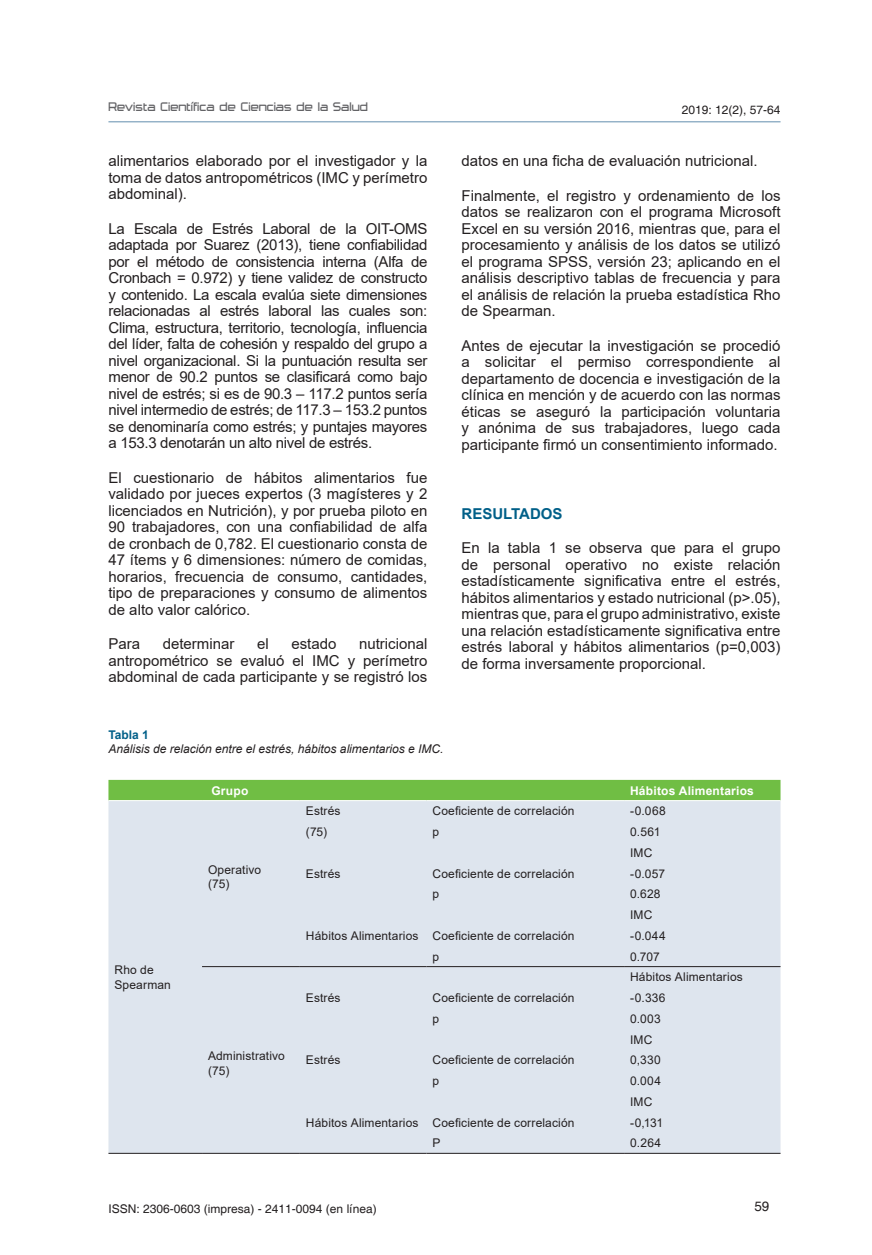
<style>
.page{position:relative;width:872px;height:1255px;background:#fff}
.page>*{position:absolute;margin:0;border:0;box-sizing:border-box;transform-origin:0 0}
.TEXTO_CUERPO_GENERAL{font:15px/16.5px "Arial";color:#231f20;text-align:justify}
.TEXTO_CUERPO_GENERAL-2{font:700 15px "Arial";color:#005f88}
.t1{font:300 13.5px "Trade Marker";letter-spacing:.01em;color:#636366;scale:.85 1}
.t2{font:13.5px "Helvetica";color:#231f20}
.TEXTO_BIBLIOGRAFIA{font:12px "Arial";letter-spacing:.015em;color:#231f20}
.t3{font:12px "Helvetica";color:#231f20}
.subtituto_tabla{font:italic 12px "Arial";color:#231f20}
.TEXTO_BIBLIOGRAFIA-2{font:700 12px "Arial";letter-spacing:.02em;color:#fff}
.tabla_titulo_1{font:700 12px "Arial";color:#005f88}
</style>
<div class="page">
<hr style="left:108px;top:121px;width:672px;height:1px;background:#749bb7">
<div style="left:108px;top:779px;width:672px;height:21px;background:#70be44"></div>
<div style="left:108px;top:801px;width:672px;height:351px;background:#dee5ee"></div>
<hr style="left:202px;top:966px;width:98px;height:1px;background:#231f20">
<hr style="left:300px;top:966px;width:126px;height:1px;background:#231f20">
<hr style="left:426px;top:966px;width:198px;height:1px;background:#231f20">
<hr style="left:624px;top:966px;width:156px;height:1px;background:#231f20">
<hr style="left:108px;top:1152px;width:94px;height:1px;background:#231f20">
<hr style="left:202px;top:1152px;width:98px;height:1px;background:#231f20">
<hr style="left:300px;top:1152px;width:126px;height:1px;background:#231f20">
<hr style="left:426px;top:1152px;width:198px;height:1px;background:#231f20">
<hr style="left:624px;top:1152px;width:156px;height:1px;background:#231f20">
<p class="t1" style="left:108px;top:99px;width:307px">Revista Científica de Ciencias de la Salud</p>
<p class="t3" style="left:681px;top:102px;width:100px">2019: 12(2), 57-64</p>
<p class="TEXTO_CUERPO_GENERAL" style="left:108px;top:153px;width:320px">alimentarios elaborado por el investigador y la toma de datos antropométricos (IMC y perímetro abdominal).</p>
<p class="TEXTO_CUERPO_GENERAL" style="left:108px;top:220px;width:320px">La Escala de Estrés Laboral de la OIT-OMS adaptada por Suarez (2013), tiene confiabilidad por el método de consistencia interna (Alfa de Cronbach = 0.972) y tiene validez de constructo y contenido. La escala evalúa siete dimensiones relacionadas al estrés laboral las cuales son:<br>Clima, estructura, territorio, tecnología, influencia del líder, falta de cohesión y respaldo del grupo a nivel organizacional. Si la puntuación resulta ser menor de 90.2 puntos se clasificará como bajo nivel de estrés; si es de 90.3 – 117.2 puntos sería nivel intermedio de estrés; de 117.3 – 153.2 puntos se denominaría como estrés; y puntajes mayores a 153.3 denotarán un alto nivel de estrés.</p>
<p class="TEXTO_CUERPO_GENERAL" style="left:108px;top:469px;width:320px">El cuestionario de hábitos alimentarios fue validado por jueces expertos (3 magísteres y 2 licenciados en Nutrición), y por prueba piloto en 90 trabajadores, con una confiabilidad de alfa de cronbach de 0,782. El cuestionario consta de 47 ítems y 6 dimensiones: número de comidas, horarios, frecuencia de consumo, cantidades, tipo de preparaciones y consumo de alimentos de alto valor calórico.</p>
<p class="TEXTO_CUERPO_GENERAL" style="left:108px;top:636px;width:33px">Para</p>
<p class="TEXTO_CUERPO_GENERAL" style="left:163px;top:636px;width:73px">determinar</p>
<p class="TEXTO_CUERPO_GENERAL" style="left:257px;top:636px;width:13px">el</p>
<p class="TEXTO_CUERPO_GENERAL" style="left:291px;top:636px;width:47px">estado</p>
<p class="TEXTO_CUERPO_GENERAL" style="left:461px;top:153px;width:297px">datos en una ficha de evaluación nutricional.</p>
<p class="TEXTO_CUERPO_GENERAL" style="left:461px;top:187px;width:320px">Finalmente, el registro y ordenamiento de los datos se realizaron con el programa Microsoft Excel en su versión 2016, mientras que, para el procesamiento y análisis de los datos se utilizó el programa SPSS, versión 23; aplicando en el análisis descriptivo tablas de frecuencia y para el análisis de relación la prueba estadística Rho de Spearman.</p>
<p class="TEXTO_CUERPO_GENERAL" style="left:461px;top:337px;width:320px">Antes de ejecutar la investigación se procedió a solicitar el permiso correspondiente al departamento de docencia e investigación de la clínica en mención y de acuerdo con las normas éticas se aseguró la participación voluntaria y anónima de sus trabajadores, luego cada participante firmó un consentimiento informado.</p>
<p class="TEXTO_CUERPO_GENERAL-2" style="left:461px;top:503px;width:103px">RESULTADOS</p>
<p class="TEXTO_CUERPO_GENERAL" style="left:461px;top:540px;width:320px">En la tabla 1 se observa que para el grupo de personal operativo no existe relación estadísticamente significativa entre el estrés, hábitos alimentarios y estado nutricional (p&gt;.05), mientras que, para el grupo administrativo, existe una relación estadísticamente significativa entre estrés laboral y hábitos alimentarios (p=0,003) de forma inversamente proporcional.</p>
<p class="TEXTO_CUERPO_GENERAL" style="left:108px;top:636px;width:320px;text-indent:251px">nutricional antropométrico se evaluó el IMC y perímetro abdominal de cada participante y se registró los</p>
<p class="tabla_titulo_1" style="left:108px;top:726px;width:42px">Tabla 1</p>
<p class="subtituto_tabla" style="left:108px;top:741px;width:336px">Análisis de relación entre el estrés, hábitos alimentarios e IMC.</p>
<p class="TEXTO_BIBLIOGRAFIA-2" style="left:211px;top:782px;width:38px">Grupo</p>
<p class="TEXTO_BIBLIOGRAFIA-2" style="left:630px;top:782px;width:125px">Hábitos Alimentarios</p>
<p class="TEXTO_BIBLIOGRAFIA" style="left:114px;top:961px;width:41px">Rho de</p>
<p class="TEXTO_BIBLIOGRAFIA" style="left:114px;top:976px;width:58px">Spearman</p>
<p class="TEXTO_BIBLIOGRAFIA" style="left:208px;top:861px;width:55px">Operativo</p>
<p class="TEXTO_BIBLIOGRAFIA" style="left:208px;top:875px;width:23px">(75)</p>
<p class="TEXTO_BIBLIOGRAFIA" style="left:208px;top:1047px;width:78px">Administrativo</p>
<p class="TEXTO_BIBLIOGRAFIA" style="left:208px;top:1062px;width:23px">(75)</p>
<p class="TEXTO_BIBLIOGRAFIA" style="left:306px;top:802px;width:36px">Estrés</p>
<p class="TEXTO_BIBLIOGRAFIA" style="left:432px;top:802px;width:144px">Coeficiente de correlación</p>
<p class="TEXTO_BIBLIOGRAFIA" style="left:630px;top:802px;width:37px">-0.068</p>
<p class="TEXTO_BIBLIOGRAFIA" style="left:306px;top:823px;width:23px">(75)</p>
<p class="TEXTO_BIBLIOGRAFIA" style="left:432px;top:823px;width:8px">p</p>
<p class="TEXTO_BIBLIOGRAFIA" style="left:630px;top:823px;width:32px">0.561</p>
<p class="TEXTO_BIBLIOGRAFIA" style="left:630px;top:844px;width:24px">IMC</p>
<p class="TEXTO_BIBLIOGRAFIA" style="left:306px;top:865px;width:36px">Estrés</p>
<p class="TEXTO_BIBLIOGRAFIA" style="left:432px;top:865px;width:144px">Coeficiente de correlación</p>
<p class="TEXTO_BIBLIOGRAFIA" style="left:630px;top:865px;width:37px">-0.057</p>
<p class="TEXTO_BIBLIOGRAFIA" style="left:432px;top:885px;width:8px">p</p>
<p class="TEXTO_BIBLIOGRAFIA" style="left:630px;top:885px;width:32px">0.628</p>
<p class="TEXTO_BIBLIOGRAFIA" style="left:630px;top:906px;width:24px">IMC</p>
<p class="TEXTO_BIBLIOGRAFIA" style="left:306px;top:927px;width:114px">Hábitos Alimentarios</p>
<p class="TEXTO_BIBLIOGRAFIA" style="left:432px;top:927px;width:144px">Coeficiente de correlación</p>
<p class="TEXTO_BIBLIOGRAFIA" style="left:630px;top:927px;width:37px">-0.044</p>
<p class="TEXTO_BIBLIOGRAFIA" style="left:432px;top:948px;width:8px">p</p>
<p class="TEXTO_BIBLIOGRAFIA" style="left:630px;top:948px;width:31px">0.707</p>
<p class="TEXTO_BIBLIOGRAFIA" style="left:630px;top:968px;width:114px">Hábitos Alimentarios</p>
<p class="TEXTO_BIBLIOGRAFIA" style="left:306px;top:989px;width:36px">Estrés</p>
<p class="TEXTO_BIBLIOGRAFIA" style="left:432px;top:989px;width:144px">Coeficiente de correlación</p>
<p class="TEXTO_BIBLIOGRAFIA" style="left:630px;top:989px;width:37px">-0.336</p>
<p class="TEXTO_BIBLIOGRAFIA" style="left:432px;top:1010px;width:8px">p</p>
<p class="TEXTO_BIBLIOGRAFIA" style="left:630px;top:1010px;width:32px">0.003</p>
<p class="TEXTO_BIBLIOGRAFIA" style="left:630px;top:1031px;width:24px">IMC</p>
<p class="TEXTO_BIBLIOGRAFIA" style="left:306px;top:1051px;width:36px">Estrés</p>
<p class="TEXTO_BIBLIOGRAFIA" style="left:432px;top:1051px;width:144px">Coeficiente de correlación</p>
<p class="TEXTO_BIBLIOGRAFIA" style="left:630px;top:1051px;width:32px">0,330</p>
<p class="TEXTO_BIBLIOGRAFIA" style="left:432px;top:1072px;width:8px">p</p>
<p class="TEXTO_BIBLIOGRAFIA" style="left:630px;top:1072px;width:32px">0.004</p>
<p class="TEXTO_BIBLIOGRAFIA" style="left:630px;top:1093px;width:24px">IMC</p>
<p class="TEXTO_BIBLIOGRAFIA" style="left:306px;top:1114px;width:114px">Hábitos Alimentarios</p>
<p class="TEXTO_BIBLIOGRAFIA" style="left:432px;top:1114px;width:144px">Coeficiente de correlación</p>
<p class="TEXTO_BIBLIOGRAFIA" style="left:630px;top:1114px;width:35px">-0,131</p>
<p class="TEXTO_BIBLIOGRAFIA" style="left:432px;top:1134px;width:10px">P</p>
<p class="TEXTO_BIBLIOGRAFIA" style="left:630px;top:1134px;width:33px">0.264</p>
<p class="t3" style="left:108px;top:1201px;width:270px">ISSN: 2306-0603 (impresa) - 2411-0094 (en línea)</p>
<p class="t2" style="left:754px;top:1198px;width:17px">59</p>
</div>
